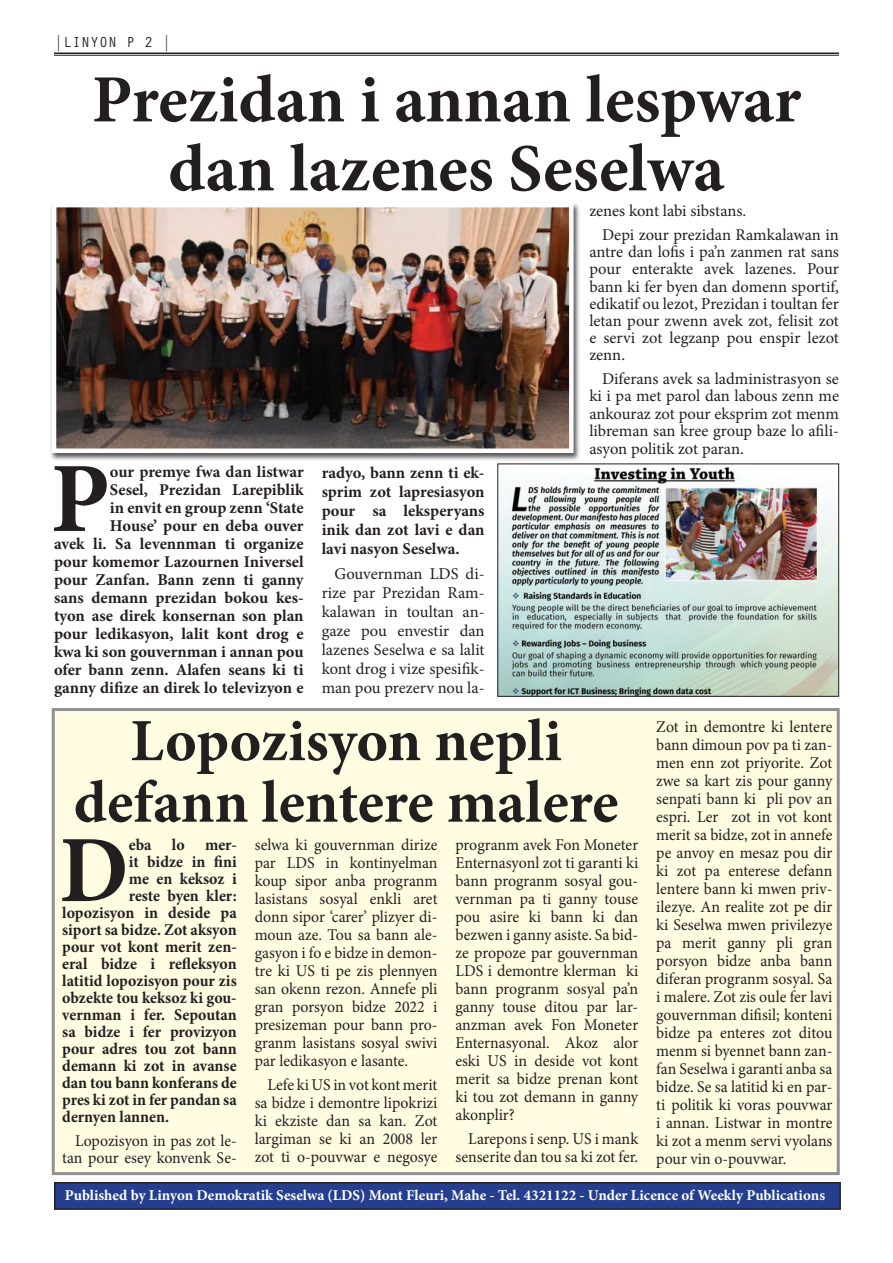
<style>
.page{position:relative;width:893px;height:1263px;background:#fff}
.page>*{position:absolute;margin:0;border:0;box-sizing:border-box;transform-origin:0 0}
.t1{font:700 99.6px "Minion Pro";color:#231f20}
.t2{font:700 95.1px "Minion Pro";color:#231f20;scale:.96 1}
.t3{font:700 67.5px/69px "Minion Pro";color:#231f20;text-align:center}
.t4{font:700 60px/61.5px "Minion Pro";color:#231f20;text-align:center}
.t5{font:16.5px/18px "Minion Pro";color:#231f20;text-align:justify;scale:.96 1}
.t6{font:16.5px/17.2px "Minion Pro";color:#231f20;text-align:justify}
.t7{font:700 16.5px/18px "Minion Pro";color:#231f20;text-align:right}
.t8{font:700 16.5px "Minion Pro";color:#231f20;scale:.96 1}
.t9{font:700 15px "Minion Pro";color:#fff}
.t10{font:15px "Orator Std";color:#231f20}
</style>
<div class="page">
<hr style="left:54px;top:53px;width:785px;height:1px;background:#231f20">
<hr style="left:54px;top:55px;width:785px;height:1px;background:#231f20">
<div style="left:55px;top:1183px;width:785px;height:26px;background:#253f8e"></div>
<div style="left:54px;top:1182px;width:787px;height:28px;border:2px solid #231f20"></div>
<div style="left:53px;top:709px;width:785px;height:464px;background:#fffce2"></div>
<div style="left:49px;top:202px;width:531px;height:259px;background:#231f20;opacity:.75"></div>
<img style="left:57px;top:208px;width:512px;height:240px">
<div style="left:52px;top:203px;width:522px;height:250px;border:4px solid #fff"></div>
<img style="left:499px;top:465px;width:338px;height:230px">
<div style="left:497px;top:463px;width:342px;height:234px;border:1px solid #231f20"></div>
<p class="t10" style="left:54px;top:31px;width:118px">|LINYON P 2 |</p>
<h3 class="t3" style="left:92px;top:64px;width:711px">Prezidan i annan lespwar dan lazenes Seselwa</h3>
<p class="t7" style="left:54px;top:462px;width:251px">our premye fwa dan listwar<br>Sesel, Prezidan Larepiblik<br>in envit en group zenn ‘State<br>House’ pour en deba ouver<br>avek li. Sa levennman ti organize pour komemor Lazournen Iniversel pour Zanfan. Bann zenn ti ganny sans demann prezidan bokou kes&shy;tyon ase direk konsernan son plan pour ledikasyon, lalit kont drog e kwa ki son gouvernman i annan pou ofer bann zenn. Alafen seans ki ti ganny difize an direk lo televizyon e</p>
<h1 class="t1" style="left:50px;top:429px;width:61px">P</h1>
<p class="t7" style="left:322px;top:463px;width:164px;line-height:18.9px;text-align:justify">radyo, bann zenn ti ek&shy;sprim zot lapresiasyon pour sa leksperyans inik dan zot lavi e dan lavi nasyon Seselwa.</p>
<p class="t6" style="left:322px;top:565px;width:164px;line-height:18.9px;text-indent:13px">Gouvernman LDS di&shy;rize par Prezidan Ram&shy;kalawan in toultan an&shy;gaze pou envestir dan lazenes Seselwa e sa lalit kont drog i vize spesifik&shy;man pou prezerv nou la-</p>
<p class="t6" style="left:602px;top:199px;width:238px;line-height:23.7px;text-indent:-13px">zenes kont labi sibstans.<br>Depi zour prezidan Ramkalawan in</p>
<p class="t6" style="left:589px;top:243px;width:251px">antre dan lofis i pa’n zanmen rat sans pour enterakte avek lazenes. Pour bann ki fer byen dan domenn sportif, edikatif ou lezot, Prezidan i toultan fer letan pour zwenn avek zot, felisit zot e servi zot legzanp pou enspir lezot zenn.</p>
<p class="t6" style="left:589px;top:370px;width:251px;text-indent:13px">Diferans avek sa ladministrasyon se ki i pa met parol dan labous zenn me ankouraz zot pour eksprim zot menm libreman san kree group baze lo afili&shy;asyon politik zot paran.</p>
<h3 class="t4" style="left:74px;top:709px;width:546px">Lopozisyon nepli defann lentere malere</h3>
<h2 class="t2" style="left:59px;top:804px;width:74px">D</h2>
<p class="t8" style="left:129px;top:833px;width:114px">eba lo mer-</p>
<p class="t8" style="left:129px;top:850px;width:114px">it bidze in fini</p>
<p class="t8" style="left:129px;top:867px;width:114px">me en keksoz i</p>
<p class="t8" style="left:129px;top:884px;width:114px">reste byen kler:</p>
<p class="t8" style="left:62px;top:901px;width:183px">lopozisyon in deside pa</p>
<p class="t8" style="left:62px;top:918px;width:183px">siport sa bidze. Zot aksyon</p>
<p class="t8" style="left:62px;top:935px;width:183px">pour vot kont merit zen-</p>
<p class="t8" style="left:62px;top:952px;width:183px">eral bidze i refleksyon</p>
<p class="t8" style="left:62px;top:969px;width:183px">latitid lopozisyon pour zis</p>
<p class="t8" style="left:62px;top:986px;width:183px">obzekte tou keksoz ki gou-</p>
<p class="t8" style="left:62px;top:1003px;width:183px">vernman i fer. Sepoutan</p>
<p class="t8" style="left:62px;top:1020px;width:183px">sa bidze i fer provizyon</p>
<p class="t8" style="left:62px;top:1037px;width:183px">pour adres tou zot bann</p>
<p class="t8" style="left:62px;top:1054px;width:183px">demann ki zot in avanse</p>
<p class="t8" style="left:62px;top:1071px;width:183px">dan tou bann konferans de</p>
<p class="t8" style="left:62px;top:1088px;width:183px">pres ki zot in fer pandan sa</p>
<p class="t8" style="left:62px;top:1105px;width:113px">dernyen lannen.</p>
<p class="t5" style="left:62px;top:1132px;width:183px;line-height:17px;text-align:right">Lopozisyon in pas zot le&shy;tan pour esey konvenk Se-</p>
<p class="t5" style="left:255px;top:836px;width:192px">selwa ki gouvernman dirize par LDS in kontinyelman koup sipor anba progranm lasistans sosyal enkli aret donn sipor ‘carer’ plizyer di&shy;moun aze. Tou sa bann ale&shy;gasyon i fo e bidze in demon&shy;tre ki US ti pe zis plennyen san okenn rezon. Annefe pli gran porsyon bidze 2022 i presizeman pour bann pro&shy;granm lasistans sosyal swivi par ledikasyon e lasante.</p>
<p class="t5" style="left:255px;top:1076px;width:192px;text-indent:13px">Lefe ki US in vot kont merit sa bidze i demontre lipokrizi ki ekziste dan sa kan. Zot largiman se ki an 2008 ler zot ti o-pouvwar e negosye</p>
<p class="t5" style="left:455px;top:836px;width:192px">progranm avek Fon Moneter Enternasyonl zot ti garanti ki bann progranm sosyal gou&shy;vernman pa ti ganny touse pou asire ki bann ki dan bezwen i ganny asiste. Sa bid&shy;ze propoze par gouvernman LDS i demontre klerman ki bann progranm sosyal pa’n ganny touse ditou par lar&shy;anzman avek Fon Moneter Enternasyonal. Akoz alor eski US in deside vot kont merit sa bidze prenan kont ki tou zot demann in ganny akonplir?</p>
<p class="t5" style="left:455px;top:1130px;width:192px;text-align:right">Larepons i senp. US i mank senserite dan tou sa ki zot fer.</p>
<p class="t5" style="left:656px;top:718px;width:185px">Zot in demontre ki lentere bann dimoun pov pa ti zan&shy;men enn zot priyorite. Zot zwe sa kart zis pour ganny senpati bann ki pli pov an espri. Ler zot in vot kont merit sa bidze, zot in annefe pe anvoy en mesaz pou dir ki zot pa enterese defann lentere bann ki mwen priv&shy;ilezye. An realite zot pe dir ki Seselwa mwen privilezye pa merit ganny pli gran porsyon bidze anba bann diferan progranm sosyal. Sa i malere. Zot zis oule fer lavi gouvernman difisil; konteni bidze pa enteres zot ditou menm si byennet bann zan&shy;fan Seselwa i garanti anba sa bidze. Se sa latitid ki en par&shy;ti politik ki voras pouvwar i annan. Listwar in montre ki zot a menm servi vyolans pour vin o-pouvwar.</p>
<p class="t9" style="left:65px;top:1185px;width:762px">Published by Linyon Demokratik Seselwa (LDS) Mont Fleuri, Mahe - Tel. 4321122 - Under Licence of Weekly Publications</p>
</div>
